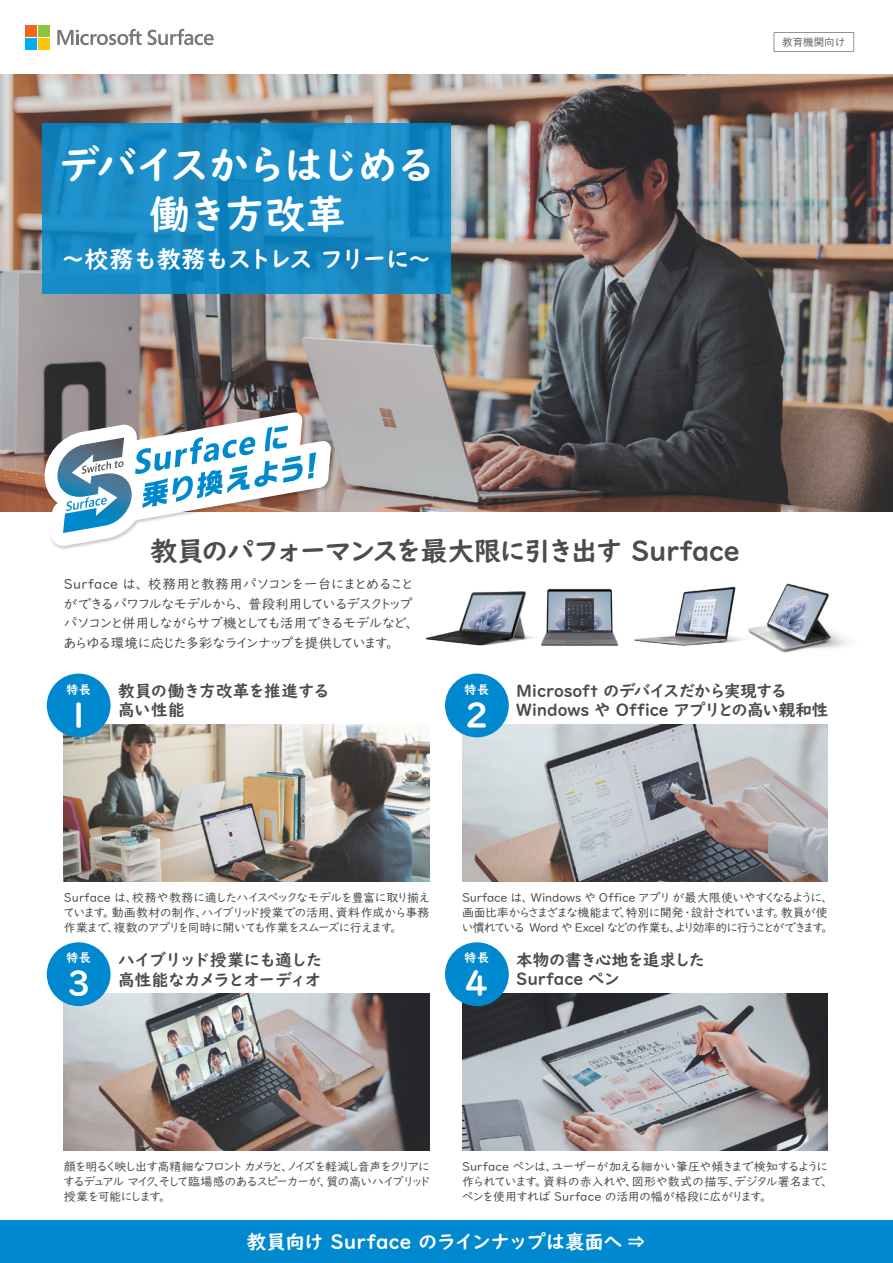
<style>
.page{position:relative;width:893px;height:1263px;background:#fff}
.page>*{position:absolute;margin:0;border:0;box-sizing:border-box;transform-origin:0 0}
.t1{font:40.05px/48.9px "UD Digi Kyokasho NP B";letter-spacing:-.05em;color:#fff;text-align:center}
.t2{font:33.75px "UD Digi Kyokasho NP B";color:#fff}
.t3{font:27px "UD Digi Kyokasho NP B";letter-spacing:-.055em;color:#4b4c4d}
.t4{font:23.85px "UD Digi Kyokasho NP B";letter-spacing:-.03em;color:#fff}
.t5{font:19.5px "UD Digi Kyokasho NP B";letter-spacing:-.015em;color:#fff}
.t6{font:16.5px/19.5px "UD Digi Kyokasho NP B";letter-spacing:-.02em;color:#4b4c4d}
.t7{font:16.5px/19.8px "UD Digi Kyokasho NP B";letter-spacing:-.06em;color:#4b4c4d}
.t8{font:13.5px/19.5px "UD Digi Kyokasho NK R";color:#4b4c4d;text-align:justify}
.t9{font:12px/15px "UD Digi Kyokasho NK R";letter-spacing:-.02em;color:#4b4c4d;text-align:justify}
.t10{font:12px "UD Digi Kyokasho NP B";letter-spacing:.055em;color:#fff}
.t11{font:500 10.5px "Yu Go";color:#4b4c4d}
</style>
<div class="page">
<img style="left:0;top:75px;width:893px;height:436px">
<svg style="left:774px;top:32px;width:80px;height:20px"></svg>
<div style="left:0;top:1220px;width:893px;height:43px;background:#0089cf"></div>
<img style="left:64px;top:725px;width:365px;height:157px">
<img style="left:462px;top:725px;width:366px;height:157px">
<img style="left:462px;top:993px;width:366px;height:158px">
<img style="left:64px;top:993px;width:365px;height:158px">
<div style="left:47px;top:674px;width:64px;height:63px;background:#0089cf;border-radius:50%"></div>
<div style="left:47px;top:942px;width:64px;height:64px;background:#0089cf;border-radius:50%"></div>
<div style="left:445px;top:674px;width:64px;height:63px;background:#0089cf;border-radius:50%"></div>
<div style="left:445px;top:942px;width:64px;height:64px;background:#0089cf;border-radius:50%"></div>
<svg style="left:57px;top:29px;width:85px;height:16px"></svg>
<div style="left:25px;top:25px;width:12px;height:12px;background:#f36421"></div>
<div style="left:38px;top:25px;width:12px;height:12px;background:#8bc63e"></div>
<div style="left:25px;top:38px;width:12px;height:12px;background:#00aeef"></div>
<div style="left:38px;top:38px;width:12px;height:12px;background:#fec210"></div>
<svg style="left:148px;top:29px;width:66px;height:16px"></svg>
<svg style="left:43px;top:123px;width:408px;height:170px;background:#188ac5"></svg>
<img style="left:43px;top:411px;width:293px;height:138px">
<svg style="left:44px;top:412px;width:287px;height:134px"></svg>
<img style="left:645px;top:589px;width:68px;height:57px">
<img style="left:549px;top:589px;width:96px;height:57px">
<img style="left:425px;top:589px;width:124px;height:57px">
<img style="left:713px;top:583px;width:135px;height:70px">
<h1 class="t1" style="left:59px;top:141px;width:378px">デバイスからはじめる働き方改革</h1>
<h3 class="t4" style="left:61px;top:244px;width:372px">～校務も教務もストレスフリーに～</h3>
<p class="t11" style="left:782px;top:32px;width:64px">教育機関向け</p>
<h3 class="t3" style="left:150px;top:535px;width:591px">教員のパフォーマンスを最大限に引き出す Surface</h3>
<p class="t8" style="left:64px;top:574px;width:350px">Suｒface は、校務用と教務用パソコンを一台にまとめることができるパワフルなモデルから、普段利用しているデスクトップパソコンと併用しながらサブ機としても活用できるモデルなど、あらゆる環境に応じた多彩なラインナップを提供しています。</p>
<p class="t10" style="left:66px;top:682px;width:26px">特長</p>
<h2 class="t2" style="left:67px;top:695px;width:25px">1</h2>
<h3 class="t6" style="left:118px;top:681px;width:213px">教員の働き方改革を推進する高い性能</h3>
<p class="t10" style="left:465px;top:682px;width:26px">特長</p>
<h2 class="t2" style="left:465px;top:695px;width:25px">2</h2>
<h3 class="t6" style="left:516px;top:681px;width:314px">Microsoft のデバイスだから実現する<br>Windows や Office アプリとの高い親和性</h3>
<p class="t9" style="left:64px;top:890px;width:367px">Surface は、校務や教務に適したハイスペックなモデルを豊富に取り揃えています。動画教材の制作、ハイブリッド授業での活用、資料作成から事務作業まで、複数のアプリを同時に開いても作業をスムーズに行えます。</p>
<p class="t10" style="left:66px;top:951px;width:26px">特長</p>
<h2 class="t2" style="left:67px;top:964px;width:25px">3</h2>
<h3 class="t7" style="left:118px;top:950px;width:206px">ハイブリッド授業にも適した高性能なカメラとオーディオ</h3>
<p class="t9" style="left:462px;top:890px;width:367px">Surface は、 Windows や Office アプリ が最大限使いやすくなるように、画面比率からさまざまな機能まで、特別に開発・設計されています。教員が使い慣れている　Word や Excel などの作業も、より効率的に行うことができます。</p>
<p class="t10" style="left:465px;top:951px;width:26px">特長</p>
<h2 class="t2" style="left:465px;top:964px;width:25px">4</h2>
<h3 class="t6" style="left:516px;top:950px;width:190px">本物の書き心地を追求した<br>Surface ペン</h3>
<p class="t9" style="left:64px;top:1159px;width:367px">顔を明るく映し出す高精細なフロント カメラと、ノイズを軽減し音声をクリアにするデュアル マイク、そして臨場感のあるスピーカーが、質の高いハイブリッド授業を可能にします。</p>
<p class="t9" style="left:462px;top:1159px;width:367px">Surface ペンは、ユーザーが加える細かい筆圧や傾きまで検知するように作られています。資料の赤入れや、図形や数式の描写、デジタル署名まで、ペンを使用すれば Surface の活用の幅が格段に広がります。</p>
<h3 class="t5" style="left:247px;top:1230px;width:401px">教員向け Surface のラインナップは裏面へ ⇒</h3>
</div>
